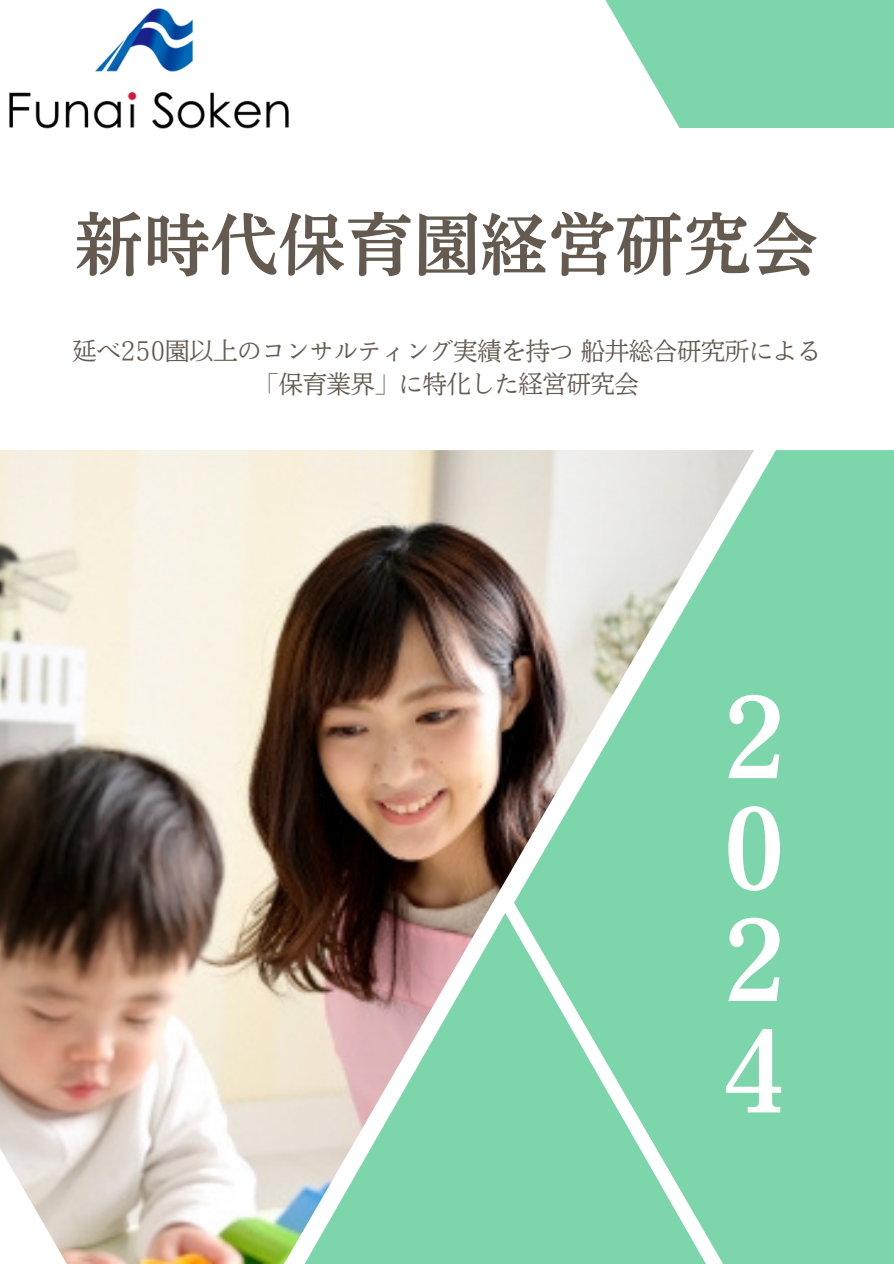
<style>
.page{position:relative;width:894px;height:1264px;background:#fff}
.page>*{position:absolute;margin:0;border:0;box-sizing:border-box;transform-origin:0 0}
.t1{font:102.6px/111.3px "Nud Motoya Mincho Std W6";color:#fff;text-align:justify}
.t2{font:67.5px "Nud Motoya Mincho Std W6";color:#655a4f}
.t3{font:24px "Nud Motoya Mincho Std W2 b";color:#655a4f}
</style>
<div class="page">
<img style="left:0;top:450px;width:514px;height:462px">
<img style="left:0;top:912px;width:514px;height:351px">
<svg style="left:514px;top:450px;width:379px;height:813px;background:#8fd4b1"></svg>
<svg style="left:605px;top:0;width:288px;height:128px;background:#8fdbb7"></svg>
<img style="left:9px;top:8px;width:280px;height:121px">
<p class="t2" style="left:75px;top:210px;width:744px">新時代保育園経営研究会</p>
<h1 class="t3" style="left:72px;top:339px;width:750px">延べ250園以上のコンサルティング実績を持つ船井総合研究所による</h1>
<p class="t3" style="left:254px;top:371px;width:385px">「保育業界」に特化した経営研究会</p>
<p class="t1" style="left:721px;top:681px;width:66px">2<br>0<br>2<br>4</p>
</div>
